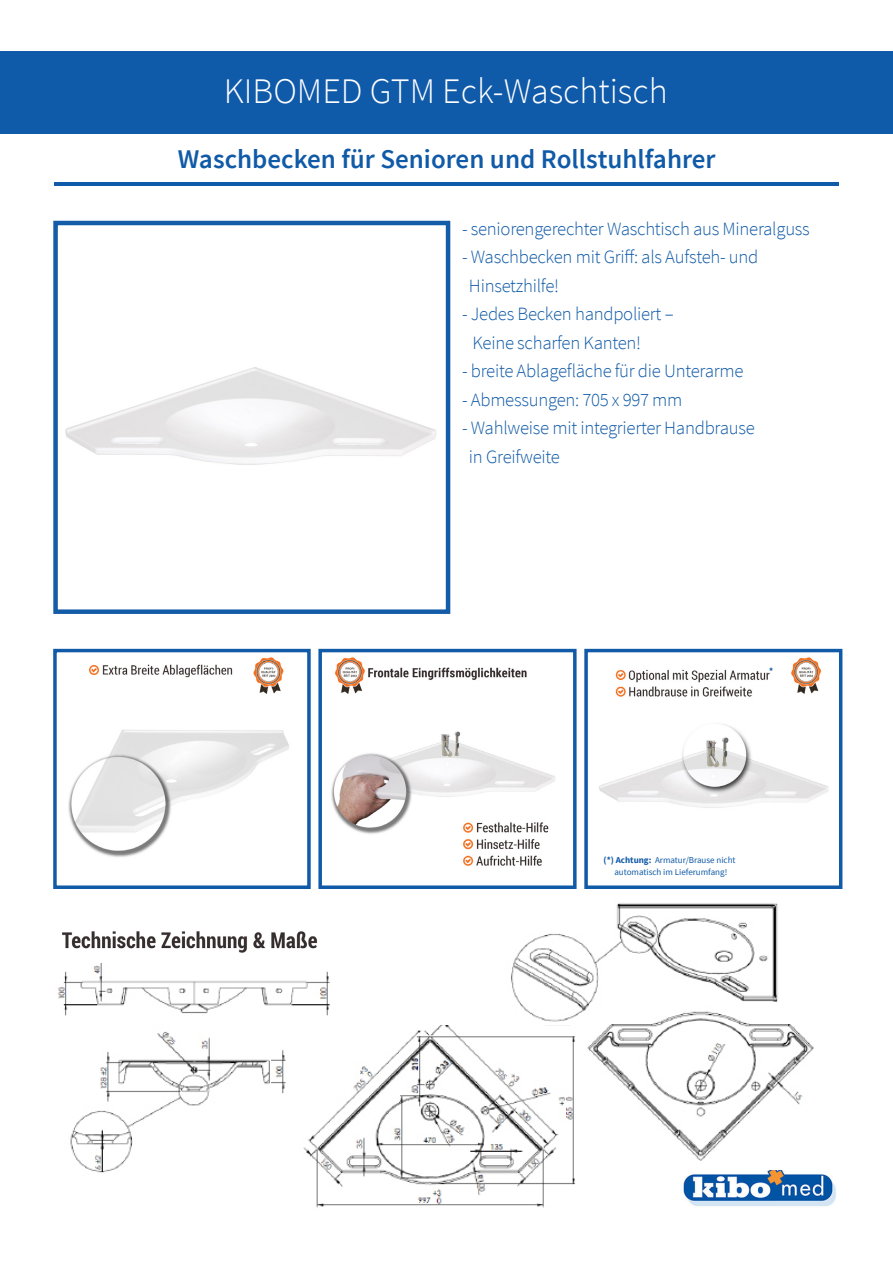
<style>
.page{position:relative;width:893px;height:1263px;background:#fff}
.page>*{position:absolute;margin:0;border:0;box-sizing:border-box;transform-origin:0 0}
.t1{font:300 36px "Source Sans Pro";color:#fff}
.t2{font:600 27px "Source Sans Pro";color:#105aa7}
.t3{font:300 18.75px "Source Sans Pro";letter-spacing:-.015em;color:#105aa7}
.t4{font:9px "Source Sans Pro";color:#105aa7}
.t5{font:700 9px "Source Sans Pro";color:#105aa7}
.s1{font-weight:700}
</style>
<div class="page">
<img style="left:682px;top:1170px;width:154px;height:37px">
<img style="left:511px;top:903px;width:303px;height:258px">
<div style="left:0;top:51px;width:893px;height:82px;background:#105aaa"></div>
<img style="left:65px;top:367px;width:372px;height:98px">
<div style="left:53px;top:221px;width:397px;height:393px;border:4px solid #135ca7"></div>
<img style="left:58px;top:963px;width:273px;height:210px">
<img style="left:62px;top:931px;width:256px;height:22px">
<hr style="left:54px;top:183px;width:785px;height:3px;background:#105aaa">
<div style="left:217px;top:1125px;width:158px;height:63px;background:#fff"></div>
<div style="left:289px;top:1081px;width:61px;height:63px;background:#fff"></div>
<img style="left:291px;top:1026px;width:291px;height:182px">
<img style="left:68px;top:657px;width:221px;height:200px">
<div style="left:53px;top:649px;width:258px;height:240px;border:3px solid #105aa7"></div>
<img style="left:331px;top:657px;width:224px;height:209px">
<div style="left:318px;top:649px;width:259px;height:240px;border:3px solid #105aa7"></div>
<img style="left:599px;top:657px;width:230px;height:151px">
<div style="left:584px;top:649px;width:258px;height:240px;border:3px solid #105aa7"></div>
<p class="t1" style="left:224px;top:69px;width:445px">KIBOMED GTM Eck-Waschtisch</p>
<p class="t2" style="left:178px;top:142px;width:539px">Waschbecken für Senioren und Rollstuhlfahrer</p>
<p class="t3" style="left:462px;top:217px;width:349px">- seniorengerechter Waschtisch aus Mineralguss</p>
<p class="t3" style="left:462px;top:246px;width:298px">- Waschbecken mit Griff: als Aufsteh- und</p>
<p class="t3" style="left:469px;top:274px;width:92px">Hinsetzhilfe!</p>
<p class="t3" style="left:462px;top:303px;width:213px">- Jedes Becken handpoliert –</p>
<p class="t3" style="left:472px;top:331px;width:170px">Keine scharfen Kanten!</p>
<p class="t3" style="left:462px;top:360px;width:283px">- breite Ablagefläche für die Unterarme</p>
<p class="t3" style="left:462px;top:388px;width:222px">- Abmessungen: 705 x 997 mm</p>
<p class="t3" style="left:462px;top:417px;width:294px">- Wahlweise mit integrierter Handbrause</p>
<p class="t3" style="left:469px;top:445px;width:92px">in Greifweite</p>
<p class="t5" style="left:769px;top:665px;width:6px">*</p>
<p class="t4" style="left:604px;top:854px;width:134px"><span class="s1">(*) Achtung:</span> Armatur/Brause nicht</p>
<p class="t4" style="left:614px;top:866px;width:114px">automatisch im Lieferumfang!</p>
</div>
